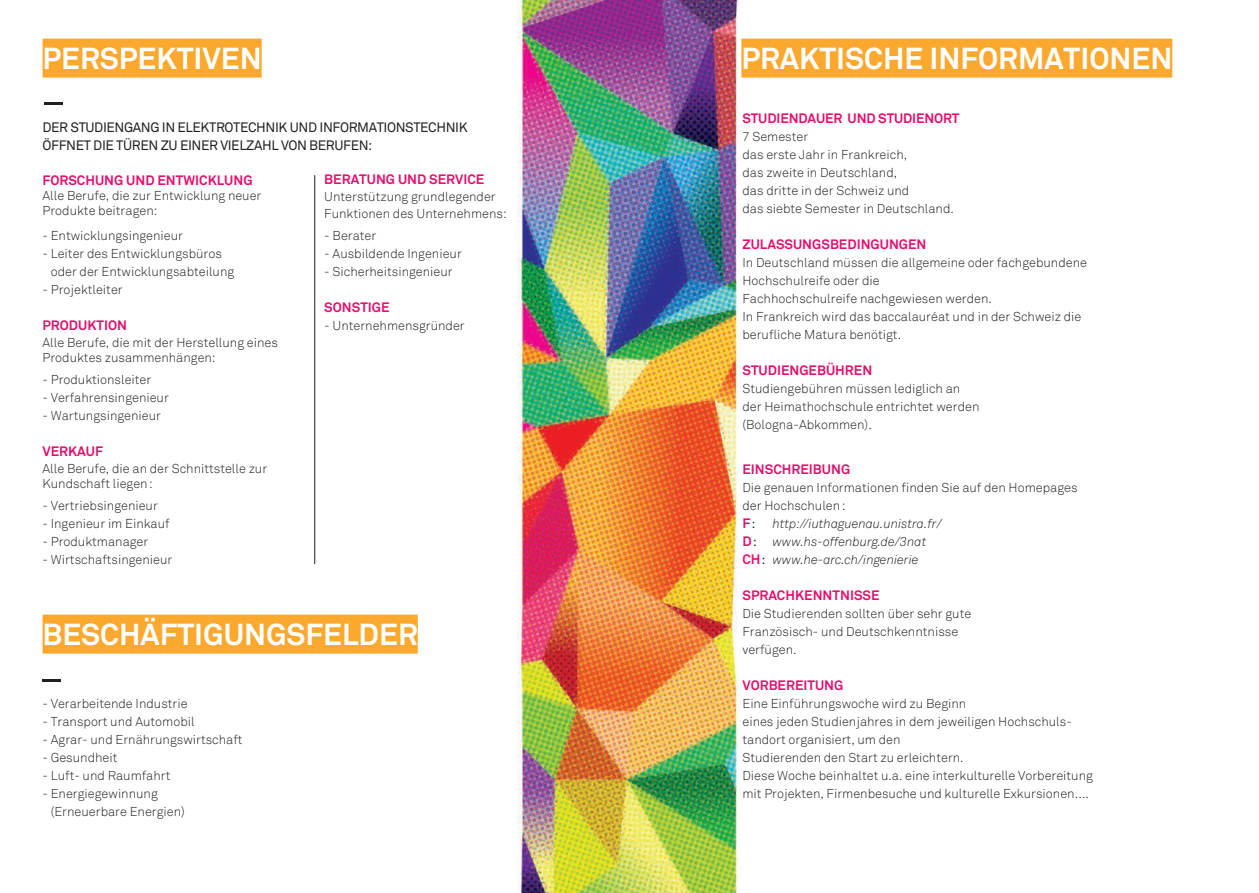
<style>
.page{position:relative;width:1259px;height:893px;background:#fff}
.page>*{position:absolute;margin:0;border:0;box-sizing:border-box;transform-origin:0 0}
.t1{font:700 30px "Akkurat";color:#fff}
.t2{font:700 13.5px "Akkurat";color:#e2116d}
.t3{font:13.5px/18px "Akkurat";letter-spacing:-.03em;color:#231f20}
.t4{font:300 12.75px/18px "Akkurat";color:#231f20}
.t5{font:italic 300 12.75px "Akkurat";color:#231f20}
.s1{font-family:"Myriad Pro";font-weight:400;color:#231f20}
.s2{font-weight:700;font-style:normal;font-size:13.5px;color:#e2116d}
.s3{font-family:"Myriad Pro";font-weight:400;font-style:normal;font-size:13.5px}
</style>
<div class="page">
<img style="left:42px;top:0;width:1131px;height:893px">
<div style="left:43px;top:39px;width:219px;height:39px;background:#faa92e"></div>
<div style="left:43px;top:615px;width:375px;height:39px;background:#faa92e"></div>
<div style="left:741px;top:39px;width:431px;height:39px;background:#faa92e"></div>
<svg style="left:44px;top:103px;width:18px;height:2px"></svg>
<hr style="left:314px;top:175px;width:1px;height:389px;background:#231f20">
<svg style="left:43px;top:679px;width:18px;height:2px"></svg>
<p class="t1" style="left:43px;top:40px;width:221px">PERSPEKTIVEN</p>
<p class="t3" style="left:43px;top:119px;width:427px">DER STUDIENGANG IN ELEKTROTECHNIK UND INFORMATIONSTECHNIK<br>ÖFFNET DIE TÜREN ZU EINER VIELZAHL VON BERUFEN:</p>
<p class="t2" style="left:43px;top:172px;width:212px">FORSCHUNG UND ENTWICKLUNG</p>
<p class="t4" style="left:43px;top:188px;width:220px;line-height:15px">Alle Berufe, die zur Entwicklung neuer<br>Produkte beitragen:</p>
<p class="t4" style="left:43px;top:227px;width:142px">- Entwicklungsingenieur</p>
<p class="t4" style="left:51px;top:245px;width:185px;text-indent:-8px">- Leiter des Entwicklungsbüros oder der Entwicklungsabteilung</p>
<p class="t4" style="left:43px;top:281px;width:82px">- Projektleiter</p>
<p class="t2" style="left:43px;top:317px;width:86px">PRODUKTION</p>
<p class="t4" style="left:43px;top:335px;width:237px;line-height:15px">Alle Berufe, die mit der Herstellung eines<br>Produktes zusammenhängen:</p>
<p class="t4" style="left:43px;top:371px;width:110px">- Produktionsleiter</p>
<p class="t4" style="left:43px;top:389px;width:128px">- Verfahrensingenieur</p>
<p class="t4" style="left:43px;top:407px;width:120px">- Wartungsingenieur</p>
<p class="t2" style="left:43px;top:442px;width:62px">VERKAUF</p>
<p class="t4" style="left:43px;top:461px;width:226px;line-height:15px">Alle Berufe, die an der Schnittstelle zur<br>Kundschaft liegen:</p>
<p class="t4" style="left:43px;top:497px;width:117px">- Vertriebsingenieur</p>
<p class="t4" style="left:43px;top:515px;width:129px">- Ingenieur im Einkauf</p>
<p class="t4" style="left:43px;top:533px;width:107px">- Produktmanager</p>
<p class="t4" style="left:43px;top:551px;width:131px">- Wirtschaftsingenieur</p>
<p class="t2" style="left:324px;top:171px;width:161px">BERATUNG UND SERVICE</p>
<p class="t4" style="left:324px;top:188px;width:173px">Unterstützung grundlegender</p>
<p class="t4" style="left:324px;top:205px;width:184px">Funktionen des Unternehmens:</p>
<p class="t4" style="left:324px;top:227px;width:54px">- Berater</p>
<p class="t4" style="left:324px;top:245px;width:139px">- Ausbildende Ingenieur</p>
<p class="t4" style="left:324px;top:263px;width:130px">- Sicherheitsingenieur</p>
<p class="t2" style="left:324px;top:299px;width:67px">SONSTIGE</p>
<p class="t4" style="left:324px;top:317px;width:142px">- Unternehmensgründer</p>
<p class="t1" style="left:43px;top:616px;width:377px">BESCHÄFTIGUNGSFELDER</p>
<p class="t4" style="left:43px;top:695px;width:147px">- Verarbeitende Industrie</p>
<p class="t4" style="left:43px;top:713px;width:154px">- Transport und Automobil</p>
<p class="t4" style="left:43px;top:731px;width:202px">- Agrar- und Ernährungswirtschaft</p>
<p class="t4" style="left:43px;top:749px;width:76px">- Gesundheit</p>
<p class="t4" style="left:43px;top:767px;width:129px">- Luft- und Raumfahrt</p>
<p class="t4" style="left:51px;top:785px;width:136px;text-indent:-8px">- Energiegewinnung (Erneuerbare Energien)</p>
<p class="t1" style="left:741px;top:40px;width:432px">PRAKTISCHE INFORMATIONEN</p>
<p class="t2" style="left:742px;top:110px;width:218px">STUDIENDAUER UND STUDIENORT</p>
<p class="t4" style="left:742px;top:128px;width:213px">7 Semester<br>das erste Jahr in Frankreich,<br>das zweite in Deutschland,<br>das dritte in der Schweiz und<br>das siebte Semester in Deutschland.</p>
<p class="t2" style="left:742px;top:236px;width:186px">ZULASSUNGSBEDINGUNGEN</p>
<p class="t4" style="left:742px;top:254px;width:346px">In Deutschland müssen die allgemeine oder fachgebundene Hochschulreife oder die<br>Fachhochschulreife nachgewiesen werden.<br>In Frankreich wird das baccalauréat und in der Schweiz die berufliche Matura benötigt.</p>
<p class="t2" style="left:742px;top:362px;width:131px">STUDIENGEBÜHREN</p>
<p class="t4" style="left:742px;top:380px;width:238px">Studiengebühren müssen lediglich an der Heimathochschule entrichtet werden (Bologna-Abkommen).</p>
<p class="t2" style="left:742px;top:461px;width:109px">EINSCHREIBUNG</p>
<p class="t4" style="left:742px;top:479px;width:336px">Die genauen Informationen finden Sie auf den Homepages der Hochschulen:</p>
<p class="t2" style="left:742px;top:515px;width:14px">F<span class="s1">:</span></p>
<p class="t5" style="left:772px;top:516px;width:171px">http://iuthaguenau.unistra.fr/</p>
<p class="t5" style="left:742px;top:534px;width:185px"><span class="s2">D</span><span class="s3">:</span> www.hs-offenburg.de/3nat</p>
<p class="t5" style="left:742px;top:552px;width:177px"><span class="s2">CH</span><span class="s3">:</span> www.he-arc.ch/ingenierie</p>
<p class="t2" style="left:742px;top:587px;width:139px">SPRACHKENNTNISSE</p>
<p class="t4" style="left:742px;top:605px;width:230px">Die Studierenden sollten über sehr gute<br>Französisch- und Deutschkenntnisse verfügen.</p>
<p class="t2" style="left:742px;top:677px;width:102px">VORBEREITUNG</p>
<p class="t4" style="left:742px;top:695px;width:352px">Eine Einführungswoche wird zu Beginn<br>eines jeden Studienjahres in dem jeweiligen Hochschuls&shy;tandort organisiert, um den<br>Studierenden den Start zu erleichtern.<br>Diese Woche beinhaltet u.a. eine interkulturelle Vorbereitung mit Projekten, Firmenbesuche und kulturelle Exkursionen….</p>
</div>
